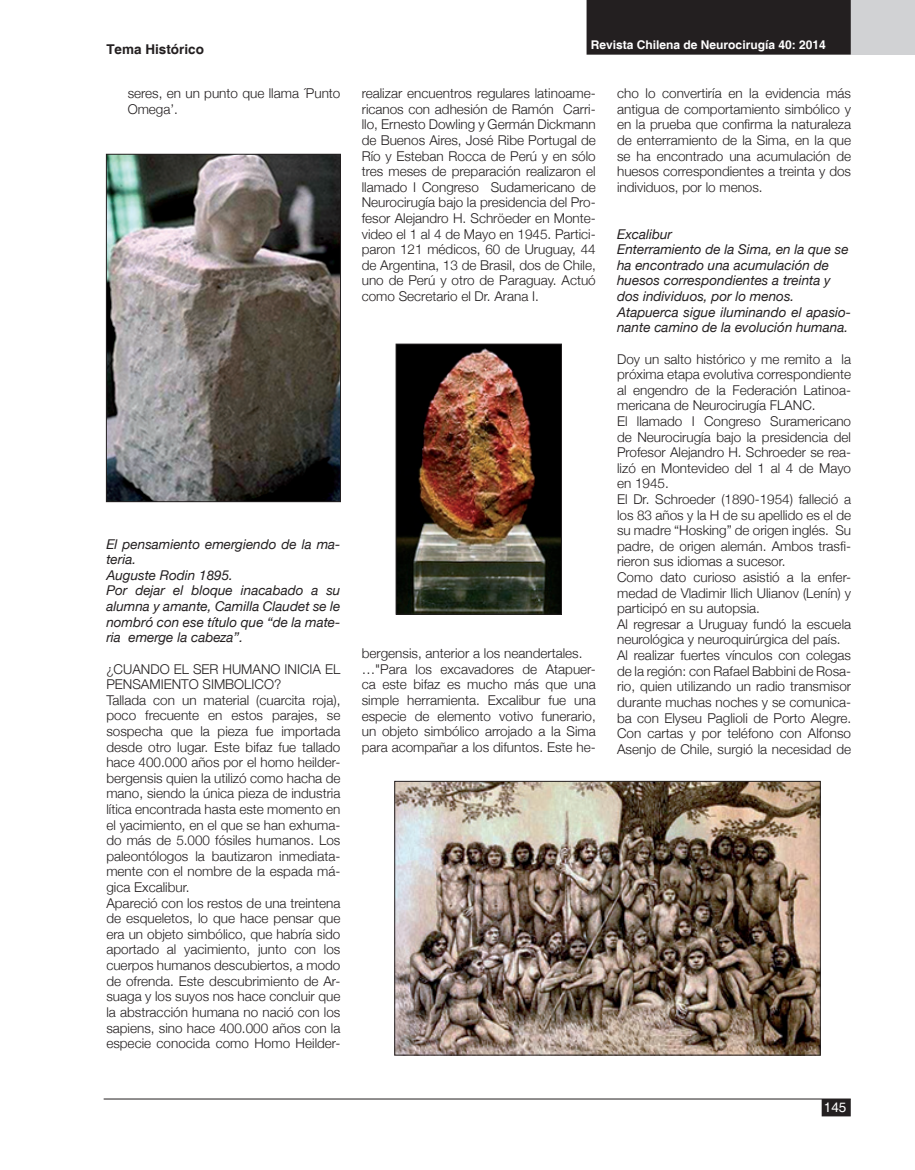
<style>
.page{position:relative;width:915px;height:1170px;background:#fff}
.page>*{position:absolute;margin:0;border:0;box-sizing:border-box;transform-origin:0 0}
.t1{font:300 13.5px/15.6px "Helvetica Neue";color:#231f20;text-align:justify}
.t2{font:italic 13.5px/15.6px "Helvetica Neue";color:#231f20}
._3tabla{font:700 13.5px "Helvetica";color:#231f20}
.t3{font:13.5px "Helvetica";color:#fff}
.t4{font:700 12px "Helvetica";color:#fff}
</style>
<div class="page">
<div style="left:822px;top:1099px;width:27px;height:16px;background:#231f20"></div>
<div style="left:821px;top:1098px;width:29px;height:18px;border:2px solid #231f20"></div>
<hr style="left:104px;top:1098px;width:746px;height:1px;background:#231f20">
<div style="left:586px;top:0;width:264px;height:55px;background:#231f20"></div>
<div style="left:850px;top:0;width:64px;height:55px;background:#d1d2d4"></div>
<img style="left:108px;top:156px;width:230px;height:344px">
<div style="left:106px;top:154px;width:234px;height:348px;border:1px solid #231f20"></div>
<img style="left:398px;top:346px;width:161px;height:266px">
<div style="left:396px;top:344px;width:165px;height:270px;border:1px solid #231f20"></div>
<img style="left:396px;top:783px;width:422px;height:270px">
<div style="left:394px;top:781px;width:426px;height:274px;border:1px solid #231f20"></div>
<p class="_3tabla" style="left:106px;top:41px;width:99px">Tema Histórico</p>
<p class="t1" style="left:128px;top:85px;width:214px">seres, en un punto que llama ´Punto<br>Omega’.</p>
<p class="t2" style="left:106px;top:535px;width:235px">El pensamiento emergiendo de la ma&shy;teria.</p>
<p class="t2" style="left:106px;top:566px;width:128px">Auguste Rodin 1895.</p>
<p class="t2" style="left:106px;top:582px;width:235px;text-align:justify">Por dejar el bloque inacabado a su alumna y amante, Camilla Claudet se le nombró con ese título que “de la mate&shy;ria emerge la cabeza”.</p>
<p class="t1" style="left:106px;top:660px;width:235px">¿CUANDO EL SER HUMANO INICIA EL<br>PENSAMIENTO SIMBOLICO?</p>
<p class="t1" style="left:106px;top:691px;width:235px">Tallada con un material (cuarcita roja), poco frecuente en estos parajes, se sospecha que la pieza fue importada desde otro lugar. Este bifaz fue tallado hace 400.000 años por el homo heilder&shy;bergensis quien la utilizó como hacha de mano, siendo la única pieza de industria lítica encontrada hasta este momento en el yacimiento, en el que se han exhuma&shy;do más de 5.000 fósiles humanos. Los paleontólogos la bautizaron inmediata&shy;mente con el nombre de la espada má&shy;gica Excalibur.</p>
<p class="t1" style="left:106px;top:894px;width:235px">Apareció con los restos de una treintena de esqueletos, lo que hace pensar que era un objeto simbólico, que habría sido aportado al yacimiento, junto con los cuerpos humanos descubiertos, a modo de ofrenda. Este descubrimiento de Ar&shy;suaga y los suyos nos hace concluir que la abstracción humana no nació con los sapiens, sino hace 400.000 años con la especie conocida como Homo Heilder-</p>
<p class="t4" style="left:590px;top:38px;width:236px">Revista Chilena de Neurocirugía 40: 2014</p>
<p class="t1" style="left:361px;top:85px;width:235px">realizar encuentros regulares latinoame&shy;ricanos con adhesión de Ramón Carri&shy;llo, Ernesto Dowling y Germán Dickmann de Buenos Aires, José Ribe Portugal de Río y Esteban Rocca de Perú y en sólo tres meses de preparación realizaron el llamado I Congreso Sudamericano de Neurocirugía bajo la presidencia del Pro&shy;fesor Alejandro H. Schröeder en Monte&shy;video el 1 al 4 de Mayo en 1945. Partici&shy;paron 121 médicos, 60 de Uruguay, 44 de Argentina, 13 de Brasil, dos de Chile, uno de Perú y otro de Paraguay. Actuó como Secretario el Dr. Arana I.</p>
<p class="t1" style="left:361px;top:644px;width:222px">bergensis, anterior a los neandertales.</p>
<p class="t1" style="left:361px;top:660px;width:235px">…"Para los excavadores de Atapuer&shy;ca este bifaz es mucho más que una simple herramienta. Excalibur fue una especie de elemento votivo funerario, un objeto simbólico arrojado a la Sima para acompañar a los difuntos. Este he-</p>
<p class="t1" style="left:617px;top:85px;width:235px">cho lo convertiría en la evidencia más antigua de comportamiento simbólico y en la prueba que confirma la naturaleza de enterramiento de la Sima, en la que se ha encontrado una acumulación de huesos correspondientes a treinta y dos individuos, por lo menos.</p>
<p class="t2" style="left:617px;top:225px;width:56px">Excalibur</p>
<p class="t2" style="left:617px;top:241px;width:233px">Enterramiento de la Sima, en la que se</p>
<p class="t2" style="left:617px;top:256px;width:213px">ha encontrado una acumulación de</p>
<p class="t2" style="left:617px;top:272px;width:215px">huesos correspondientes a treinta y</p>
<p class="t2" style="left:617px;top:288px;width:179px">dos individuos, por lo menos.</p>
<p class="t2" style="left:617px;top:303px;width:235px">Atapuerca sigue iluminando el apasio&shy;nante camino de la evolución humana.</p>
<p class="t1" style="left:617px;top:350px;width:235px">Doy un salto histórico y me remito a la próxima etapa evolutiva correspondiente al engendro de la Federación Latinoa&shy;mericana de Neurocirugía FLANC.</p>
<p class="t1" style="left:617px;top:412px;width:235px">El llamado I Congreso Suramericano de Neurocirugía bajo la presidencia del Profesor Alejandro H. Schroeder se rea&shy;lizó en Montevideo del 1 al 4 de Mayo en 1945.</p>
<p class="t1" style="left:617px;top:490px;width:235px">El Dr. Schroeder (1890-1954) falleció a los 83 años y la H de su apellido es el de su madre “Hosking” de origen inglés. Su padre, de origen alemán. Ambos trasfi&shy;rieron sus idiomas a sucesor.</p>
<p class="t1" style="left:617px;top:568px;width:235px">Como dato curioso asistió a la enfer&shy;medad de Vladimir Ilich Ulianov (Lenín) y participó en su autopsia.</p>
<p class="t1" style="left:617px;top:615px;width:235px">Al regresar a Uruguay fundó la escuela neurológica y neuroquirúrgica del país.</p>
<p class="t1" style="left:617px;top:646px;width:235px">Al realizar fuertes vínculos con colegas de la región: con Rafael Babbini de Rosa&shy;rio, quien utilizando un radio transmisor durante muchas noches y se comunica&shy;ba con Elyseu Paglioli de Porto Alegre.<br>Con cartas y por teléfono con Alfonso Asenjo de Chile, surgió la necesidad de</p>
<p class="t3" style="left:823px;top:1099px;width:24px">145</p>
</div>
